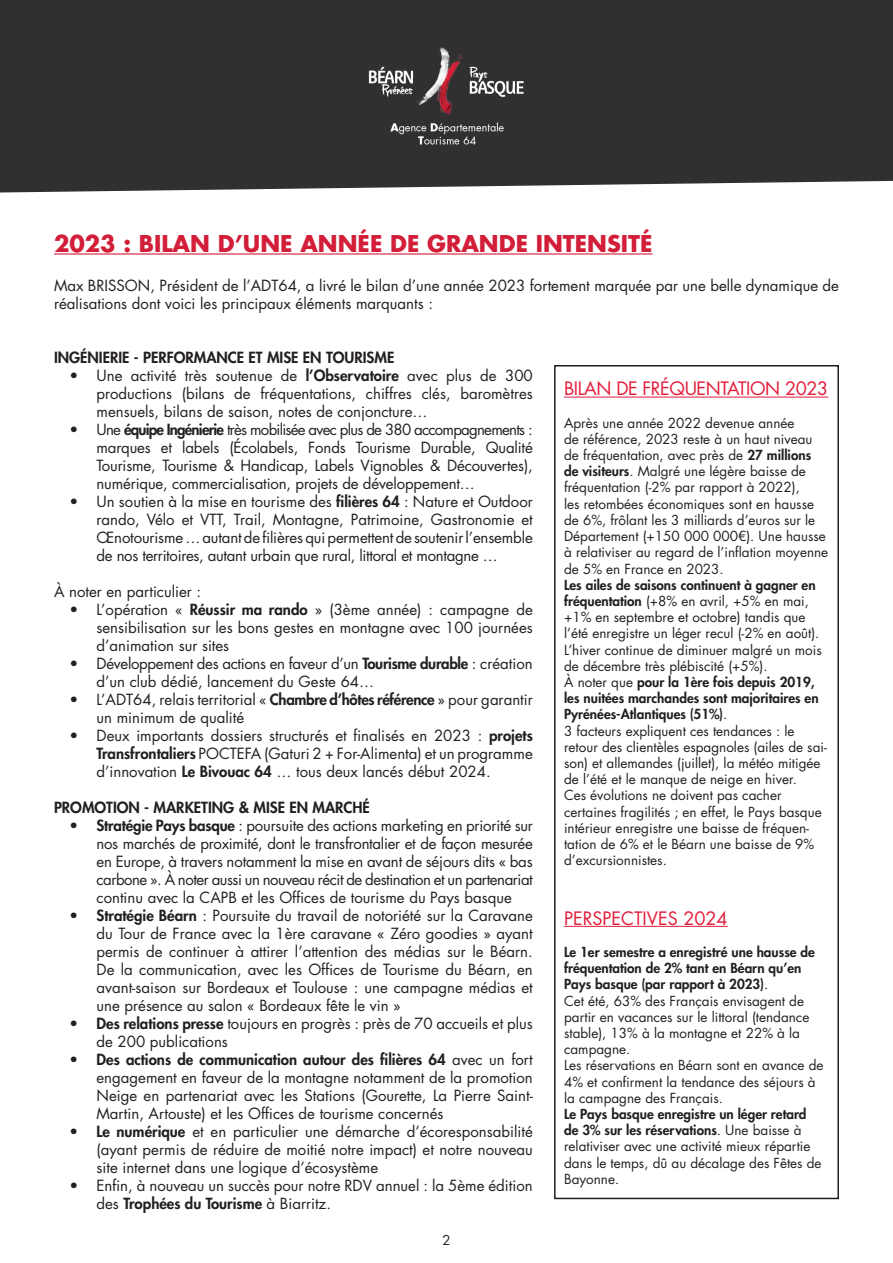
<style>
.page{position:relative;width:893px;height:1263px;background:#fff}
.page>*{position:absolute;margin:0;border:0;box-sizing:border-box;transform-origin:0 0}
.t1{font:700 22.5px "Futura Std";color:#d21e38}
.t2{font:18px "Futura Std";letter-spacing:-.02em;color:#e41c3b}
.t3{font:18px "Futura Std";color:#e41c3b}
.t4{font:15px/18px "Futura Std";color:#231f20;text-align:justify}
.t5{font:800 15px "Futura Std";color:#231f20}
.t6{font:15px "Futura PT";color:#231f20}
.t7{font:13.5px/16.2px "Futura Std";color:#231f20}
.s1{font-weight:800}
</style>
<div class="page">
<div style="left:0;top:0;width:893px;height:192px;background:#312f30"></div>
<img style="left:365px;top:35px;width:163px;height:122px">
<hr style="left:54px;top:253px;width:599px;height:2px;background:#d21e38">
<hr style="left:564px;top:397px;width:264px;height:1px;background:#e41c3b">
<hr style="left:564px;top:926px;width:164px;height:1px;background:#e41c3b">
<div style="left:554px;top:365px;width:285px;height:834px;border:2px solid #231f20"></div>
<h1 class="t1" style="left:54px;top:228px;width:600px">2023 : BILAN D’UNE ANNÉE DE GRANDE INTENSITÉ</h1>
<p class="t4" style="left:54px;top:277px;width:786px">Max BRISSON, Président de l’ADT64, a livré le bilan d’une année 2023 fortement marquée par une belle dynamique de réalisations dont voici les principaux éléments marquants :</p>
<p class="t5" style="left:54px;top:348px;width:342px">INGÉNIERIE - PERFORMANCE ET MISE EN TOURISME</p>
<p class="t4" style="left:97px;top:367px;width:438px;text-indent:-27px">• Une activité très soutenue de <span class="s1">l’Observatoire</span> avec plus de 300 productions (bilans de fréquentations, chiffres clés, baromètres mensuels, bilans de saison, notes de conjoncture…</p>
<p class="t4" style="left:97px;top:421px;width:438px;text-indent:-27px">• Une <span class="s1">équipe Ingénierie</span> très mobilisée avec plus de 380 accompagnements : marques et labels (Écolabels, Fonds Tourisme Durable, Qualité Tourisme, Tourisme &amp; Handicap, Labels Vignobles &amp; Découvertes), numérique, commercialisation, projets de développement…</p>
<p class="t4" style="left:97px;top:493px;width:438px;text-indent:-27px">• Un soutien à la mise en tourisme des <span class="s1">filières 64</span> : Nature et Outdoor rando, Vélo et VTT, Trail, Montagne, Patrimoine, Gastronomie et Œnotourisme … autant de filières qui permettent de soutenir l’ensemble de nos territoires, autant urbain que rural, littoral et montagne …</p>
<p class="t4" style="left:54px;top:583px;width:149px">À noter en particulier :</p>
<p class="t4" style="left:97px;top:601px;width:438px;text-indent:-27px">• L’opération « <span class="s1">Réussir ma rando</span> » (3ème année) : campagne de sensibilisation sur les bons gestes en montagne avec 100 journées d’animation sur sites</p>
<p class="t4" style="left:97px;top:655px;width:438px;text-indent:-27px">• Développement des actions en faveur d’un <span class="s1">Tourisme durable</span> : création d’un club dédié, lancement du Geste 64…</p>
<p class="t4" style="left:97px;top:691px;width:438px;text-indent:-27px">• L’ADT64, relais territorial « <span class="s1">Chambre d’hôtes référence</span> » pour garantir un minimum de qualité</p>
<p class="t4" style="left:97px;top:727px;width:438px;text-indent:-27px">• Deux importants dossiers structurés et finalisés en 2023 : <span class="s1">projets Transfrontaliers</span> POCTEFA (Gaturi 2 + For-Alimenta) et un programme d’innovation <span class="s1">Le Bivouac 64</span> … tous deux lancés début 2024.</p>
<p class="t5" style="left:54px;top:798px;width:317px">PROMOTION - MARKETING &amp; MISE EN MARCHÉ</p>
<p class="t4" style="left:97px;top:817px;width:438px;text-indent:-27px"><span class="s1">• Stratégie Pays basque</span> : poursuite des actions marketing en priorité sur nos marchés de proximité, dont le transfrontalier et de façon mesurée en Europe, à travers notamment la mise en avant de séjours dits « bas carbone ». À noter aussi un nouveau récit de destination et un partenariat continu avec la CAPB et les Offices de tourisme du Pays basque</p>
<p class="t4" style="left:97px;top:907px;width:438px;text-indent:-27px"><span class="s1">• Stratégie Béarn</span> : Poursuite du travail de notoriété sur la Caravane du Tour de France avec la 1ère caravane « Zéro goodies » ayant permis de continuer à attirer l’attention des médias sur le Béarn.<br>De la communication, avec les Offices de Tourisme du Béarn, en avant-saison sur Bordeaux et Toulouse : une campagne médias et une présence au salon « Bordeaux fête le vin »</p>
<p class="t4" style="left:97px;top:1015px;width:438px;text-indent:-27px"><span class="s1">• Des relations presse</span> toujours en progrès : près de 70 accueils et plus de 200 publications</p>
<p class="t4" style="left:97px;top:1051px;width:438px;text-indent:-27px"><span class="s1">• Des actions de communication autour des filières 64</span> avec un fort engagement en faveur de la montagne notamment de la promotion Neige en partenariat avec les Stations (Gourette, La Pierre Saint-Martin, Artouste) et les Offices de tourisme concernés</p>
<p class="t4" style="left:97px;top:1123px;width:438px;text-indent:-27px"><span class="s1">• Le numérique</span> et en particulier une démarche d’écoresponsabilité (ayant permis de réduire de moitié notre impact) et notre nouveau site internet dans une logique d’écosystème</p>
<p class="t4" style="left:97px;top:1177px;width:438px;text-indent:-27px">• Enfin, à nouveau un succès pour notre RDV annuel : la 5ème édition des <span class="s1">Trophées du Tourisme</span> à Biarritz.</p>
<p class="t2" style="left:564px;top:377px;width:266px">BILAN DE FRÉQUENTATION 2023</p>
<p class="t7" style="left:564px;top:415px;width:266px">Après une année 2022 devenue année<br>de référence, 2023 reste à un haut niveau de fréquentation, avec près de <span class="s1">27 millions de visiteurs</span>. Malgré une légère baisse de fréquentation (-2% par rapport à 2022),<br>les retombées économiques sont en hausse de 6%, frôlant les 3 milliards d’euros sur le Département (+150 000 000€). Une hausse à relativiser au regard de l’inflation moyenne de 5% en France en 2023.</p>
<p class="t7" style="left:564px;top:577px;width:264px"><span class="s1">Les ailes de saisons continuent à gagner en fréquentation</span> (+8% en avril, +5% en mai, +1% en septembre et octobre) tandis que l’été enregistre un léger recul (-2% en août).<br>L’hiver continue de diminuer malgré un mois de décembre très plébiscité (+5%).<br>À noter que <span class="s1">pour la 1ère fois depuis 2019, les nuitées marchandes sont majoritaires en Pyrénées-Atlantiques (51%)</span>.<br>3 facteurs expliquent ces tendances : le retour des clientèles espagnoles (ailes de sai&shy;son) et allemandes (juillet), la météo mitigée de l’été et le manque de neige en hiver.<br>Ces évolutions ne doivent pas cacher certaines fragilités ; en effet, le Pays basque intérieur enregistre une baisse de fréquen&shy;tation de 6% et le Béarn une baisse de 9% d’excursionnistes.</p>
<p class="t3" style="left:564px;top:906px;width:165px">PERSPECTIVES 2024</p>
<p class="t7" style="left:564px;top:944px;width:261px"><span class="s1">Le 1er semestre a enregistré une hausse de fréquentation de 2% tant en Béarn qu’en Pays basque (par rapport à 2023)</span>.<br>Cet été, 63% des Français envisagent de partir en vacances sur le littoral (tendance stable), 13% à la montagne et 22% à la campagne.<br>Les réservations en Béarn sont en avance de 4% et confirment la tendance des séjours à la campagne des Français.</p>
<p class="t7" style="left:564px;top:1106px;width:259px"><span class="s1">Le Pays basque enregistre un léger retard de 3% sur les réservations</span>. Une baisse à relativiser avec une activité mieux répartie dans le temps, dû au décalage des Fêtes de Bayonne.</p>
<p class="t6" style="left:442px;top:1231px;width:10px">2</p>
</div>
